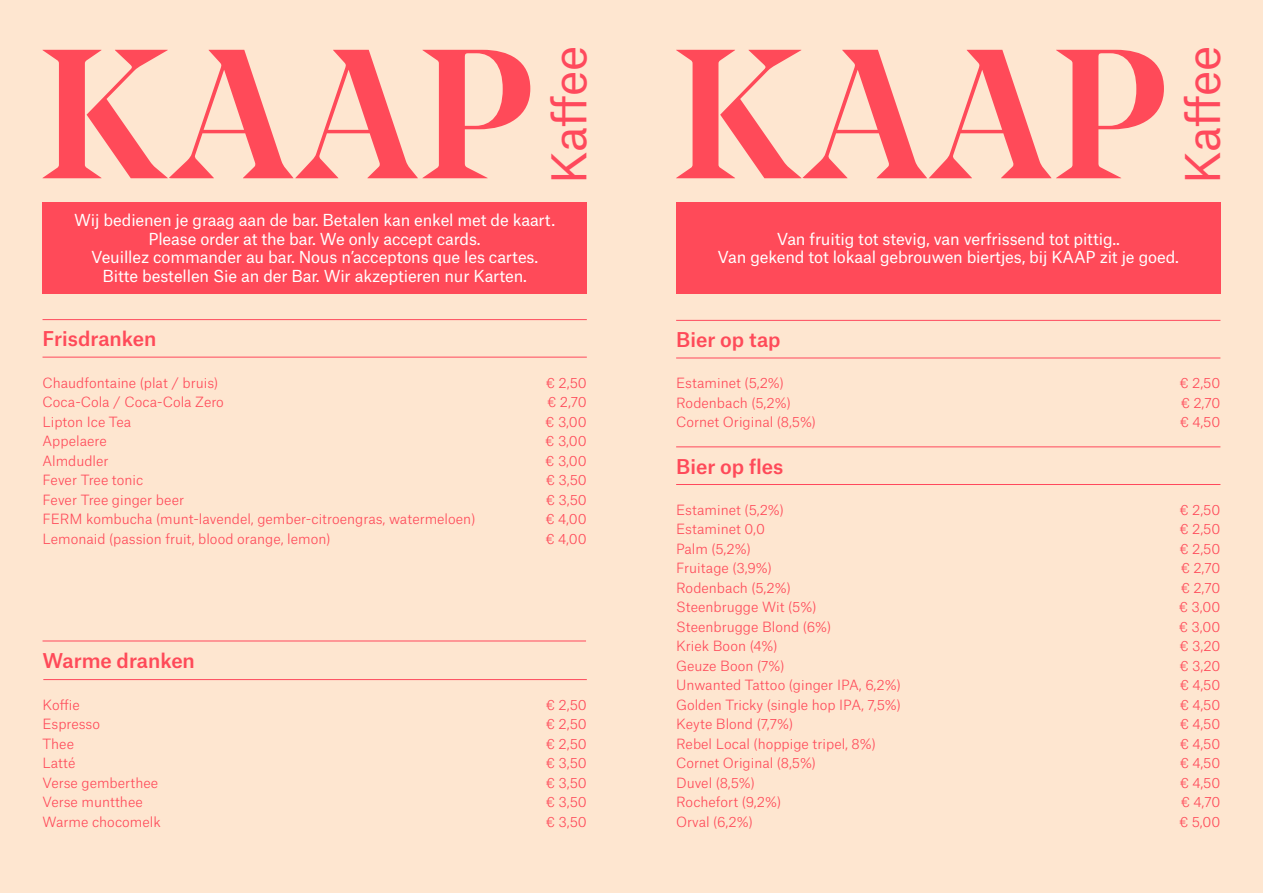
<style>
.page{position:relative;width:1263px;height:893px;background:#fee6d0}
.page>*{position:absolute;margin:0;border:0;box-sizing:border-box;transform-origin:0 0}
.t1{font:45.75px "Atlas Grotesk";letter-spacing:-.01em;color:#ff495c}
.t2{font:500 19.5px "Atlas Grotesk";color:#ff4a59}
.t3{font:15.9px "Atlas Grotesk";letter-spacing:-.01em;color:#fff}
.t4{font:300 13.5px "Atlas Grotesk";color:#ff4a59}
</style>
<div class="page">
<hr style="left:43px;top:357px;width:544px;height:1px;background:#ff495c">
<hr style="left:43px;top:319px;width:544px;height:1px;background:#ff495c">
<hr style="left:43px;top:641px;width:543px;height:1px;background:#ff495c">
<hr style="left:43px;top:679px;width:544px;height:1px;background:#ff495c">
<svg style="left:43px;top:50px;width:487px;height:128px"></svg>
<div style="left:43px;top:202px;width:544px;height:91px;background:#ff4a59"></div>
<hr style="left:676px;top:358px;width:544px;height:1px;background:#ff495c">
<hr style="left:676px;top:320px;width:544px;height:1px;background:#ff495c">
<svg style="left:676px;top:50px;width:488px;height:128px"></svg>
<div style="left:676px;top:202px;width:544px;height:91px;background:#ff4a59"></div>
<hr style="left:676px;top:484px;width:544px;height:1px;background:#ff495c">
<hr style="left:676px;top:446px;width:544px;height:1px;background:#ff495c">
<p class="t1" style="left:532px;top:184px;width:139px;rotate:-90deg">Kaffee</p>
<p class="t3" style="left:74px;top:207px;width:482px">Wij bedienen je graag aan de bar. Betalen kan enkel met de kaart.</p>
<p class="t3" style="left:149px;top:226px;width:334px">Please order at the bar. We only accept cards.</p>
<p class="t3" style="left:91px;top:245px;width:448px">Veuillez commander au bar. Nous n’acceptons que les cartes.</p>
<p class="t3" style="left:102px;top:263px;width:426px">Bitte bestellen Sie an der Bar. Wir akzeptieren nur Karten.</p>
<p class="t2" style="left:43px;top:323px;width:115px">Frisdranken</p>
<p class="t4" style="left:43px;top:372px;width:177px">Chaudfontaine (plat / bruis)</p>
<p class="t4" style="left:546px;top:372px;width:42px">€ 2,50</p>
<p class="t4" style="left:43px;top:392px;width:183px">Coca-Cola / Coca-Cola Zero</p>
<p class="t4" style="left:547px;top:392px;width:41px">€ 2,70</p>
<p class="t4" style="left:43px;top:411px;width:90px">Lipton Ice Tea</p>
<p class="t4" style="left:546px;top:411px;width:43px">€ 3,00</p>
<p class="t4" style="left:43px;top:431px;width:66px">Appelaere</p>
<p class="t4" style="left:546px;top:431px;width:43px">€ 3,00</p>
<p class="t4" style="left:43px;top:450px;width:68px">Almdudler</p>
<p class="t4" style="left:546px;top:450px;width:43px">€ 3,00</p>
<p class="t4" style="left:43px;top:470px;width:102px">Fever Tree tonic</p>
<p class="t4" style="left:546px;top:470px;width:42px">€ 3,50</p>
<p class="t4" style="left:43px;top:489px;width:143px">Fever Tree ginger beer</p>
<p class="t4" style="left:546px;top:489px;width:42px">€ 3,50</p>
<p class="t4" style="left:43px;top:509px;width:434px">FERM kombucha (munt-lavendel, gember-citroengras, watermeloen)</p>
<p class="t4" style="left:546px;top:509px;width:43px">€ 4,00</p>
<p class="t4" style="left:43px;top:528px;width:289px">Lemonaid (passion fruit, blood orange, lemon)</p>
<p class="t4" style="left:546px;top:528px;width:43px">€ 4,00</p>
<p class="t2" style="left:43px;top:645px;width:154px">Warme dranken</p>
<p class="t4" style="left:43px;top:694px;width:39px">Koffie</p>
<p class="t4" style="left:546px;top:694px;width:42px">€ 2,50</p>
<p class="t4" style="left:43px;top:714px;width:59px">Espresso</p>
<p class="t4" style="left:546px;top:714px;width:42px">€ 2,50</p>
<p class="t4" style="left:43px;top:733px;width:33px">Thee</p>
<p class="t4" style="left:546px;top:733px;width:42px">€ 2,50</p>
<p class="t4" style="left:43px;top:753px;width:35px">Latté</p>
<p class="t4" style="left:546px;top:753px;width:42px">€ 3,50</p>
<p class="t4" style="left:43px;top:772px;width:117px">Verse gemberthee</p>
<p class="t4" style="left:546px;top:772px;width:42px">€ 3,50</p>
<p class="t4" style="left:43px;top:792px;width:102px">Verse muntthee</p>
<p class="t4" style="left:546px;top:792px;width:42px">€ 3,50</p>
<p class="t4" style="left:43px;top:811px;width:120px">Warme chocomelk</p>
<p class="t4" style="left:546px;top:811px;width:42px">€ 3,50</p>
<p class="t1" style="left:1166px;top:184px;width:139px;rotate:-90deg">Kaffee</p>
<p class="t3" style="left:777px;top:226px;width:345px">Van fruitig tot stevig, van verfrissend tot pittig..</p>
<p class="t3" style="left:717px;top:245px;width:463px">Van gekend tot lokaal gebrouwen biertjes, bij KAAP zit je goed.</p>
<p class="t2" style="left:676px;top:324px;width:106px">Bier op tap</p>
<p class="t4" style="left:676px;top:372px;width:109px">Estaminet (5,2%)</p>
<p class="t4" style="left:1180px;top:372px;width:42px">€ 2,50</p>
<p class="t4" style="left:676px;top:392px;width:116px">Rodenbach (5,2%)</p>
<p class="t4" style="left:1181px;top:392px;width:41px">€ 2,70</p>
<p class="t4" style="left:676px;top:411px;width:141px">Cornet Original (8,5%)</p>
<p class="t4" style="left:1180px;top:411px;width:42px">€ 4,50</p>
<p class="t2" style="left:676px;top:451px;width:109px">Bier op fles</p>
<p class="t4" style="left:676px;top:499px;width:109px">Estaminet (5,2%)</p>
<p class="t4" style="left:1180px;top:499px;width:42px">€ 2,50</p>
<p class="t4" style="left:676px;top:518px;width:90px">Estaminet 0,0</p>
<p class="t4" style="left:1180px;top:518px;width:42px">€ 2,50</p>
<p class="t4" style="left:676px;top:538px;width:76px">Palm (5,2%)</p>
<p class="t4" style="left:1180px;top:538px;width:42px">€ 2,50</p>
<p class="t4" style="left:676px;top:557px;width:97px">Fruitage (3,9%)</p>
<p class="t4" style="left:1181px;top:557px;width:41px">€ 2,70</p>
<p class="t4" style="left:676px;top:577px;width:116px">Rodenbach (5,2%)</p>
<p class="t4" style="left:1181px;top:577px;width:41px">€ 2,70</p>
<p class="t4" style="left:676px;top:596px;width:142px">Steenbrugge Wit (5%)</p>
<p class="t4" style="left:1179px;top:596px;width:43px">€ 3,00</p>
<p class="t4" style="left:676px;top:616px;width:156px">Steenbrugge Blond (6%)</p>
<p class="t4" style="left:1179px;top:616px;width:43px">€ 3,00</p>
<p class="t4" style="left:676px;top:635px;width:103px">Kriek Boon (4%)</p>
<p class="t4" style="left:1180px;top:635px;width:42px">€ 3,20</p>
<p class="t4" style="left:676px;top:655px;width:110px">Geuze Boon (7%)</p>
<p class="t4" style="left:1180px;top:655px;width:42px">€ 3,20</p>
<p class="t4" style="left:676px;top:674px;width:226px">Unwanted Tattoo (ginger IPA, 6,2%)</p>
<p class="t4" style="left:1180px;top:674px;width:42px">€ 4,50</p>
<p class="t4" style="left:676px;top:694px;width:226px">Golden Tricky (single hop IPA, 7,5%)</p>
<p class="t4" style="left:1180px;top:694px;width:42px">€ 4,50</p>
<p class="t4" style="left:676px;top:713px;width:119px">Keyte Blond (7,7%)</p>
<p class="t4" style="left:1180px;top:713px;width:42px">€ 4,50</p>
<p class="t4" style="left:676px;top:733px;width:201px">Rebel Local (hoppige tripel, 8%)</p>
<p class="t4" style="left:1180px;top:733px;width:42px">€ 4,50</p>
<p class="t4" style="left:676px;top:752px;width:141px">Cornet Original (8,5%)</p>
<p class="t4" style="left:1180px;top:752px;width:42px">€ 4,50</p>
<p class="t4" style="left:676px;top:772px;width:80px">Duvel (8,5%)</p>
<p class="t4" style="left:1180px;top:772px;width:42px">€ 4,50</p>
<p class="t4" style="left:676px;top:791px;width:106px">Rochefort (9,2%)</p>
<p class="t4" style="left:1181px;top:791px;width:41px">€ 4,70</p>
<p class="t4" style="left:676px;top:811px;width:78px">Orval (6,2%)</p>
<p class="t4" style="left:1179px;top:811px;width:43px">€ 5,00</p>
</div>
